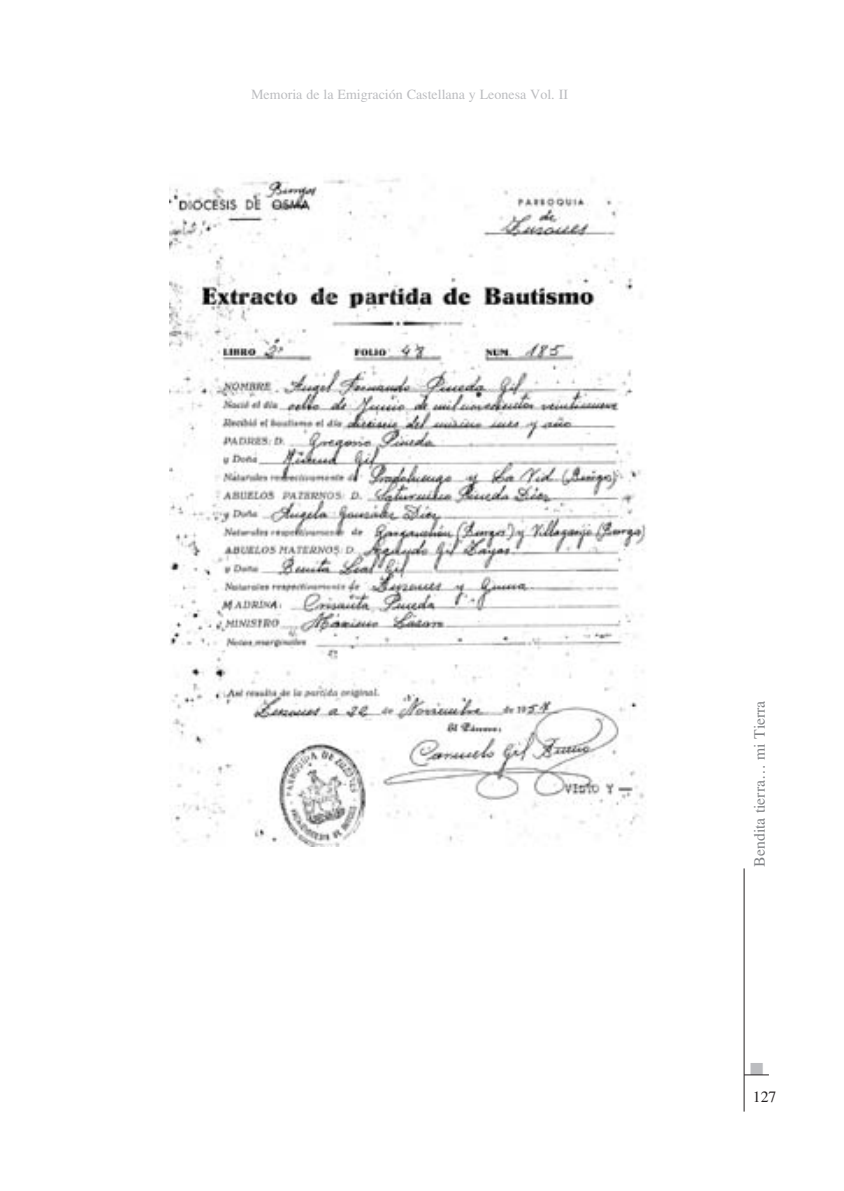
<style>
.page{position:relative;width:844px;height:1191px;background:#fff}
.page>*{position:absolute;margin:0;border:0;box-sizing:border-box;transform-origin:0 0}
.t1{font:17.5px "Zapf Dingbats ITC";color:#bcbdc0}
.t2{font:15.75px "Times";color:#808285}
.t3{font:15.75px "Times";color:#231f20}
.t4{font:14px "Times";color:#bcbdc0}
</style>
<div class="page">
<svg style="left:744px;top:1074px;width:24px;height:1px"></svg>
<hr style="left:743px;top:868px;width:1px;height:243px;background:#231f20">
<img style="left:169px;top:174px;width:478px;height:672px">
<p class="t4" style="left:251px;top:86px;width:318px">Memoria de la Emigración Castellana y Leonesa Vol. II</p>
<p class="t2" style="left:750px;top:866px;width:168px;rotate:-90deg">Bendita tierra… mi Tierra</p>
<p class="t1" style="left:750px;top:1060px;width:15px">■</p>
<p class="t3" style="left:752px;top:1087px;width:25px">127</p>
</div>
